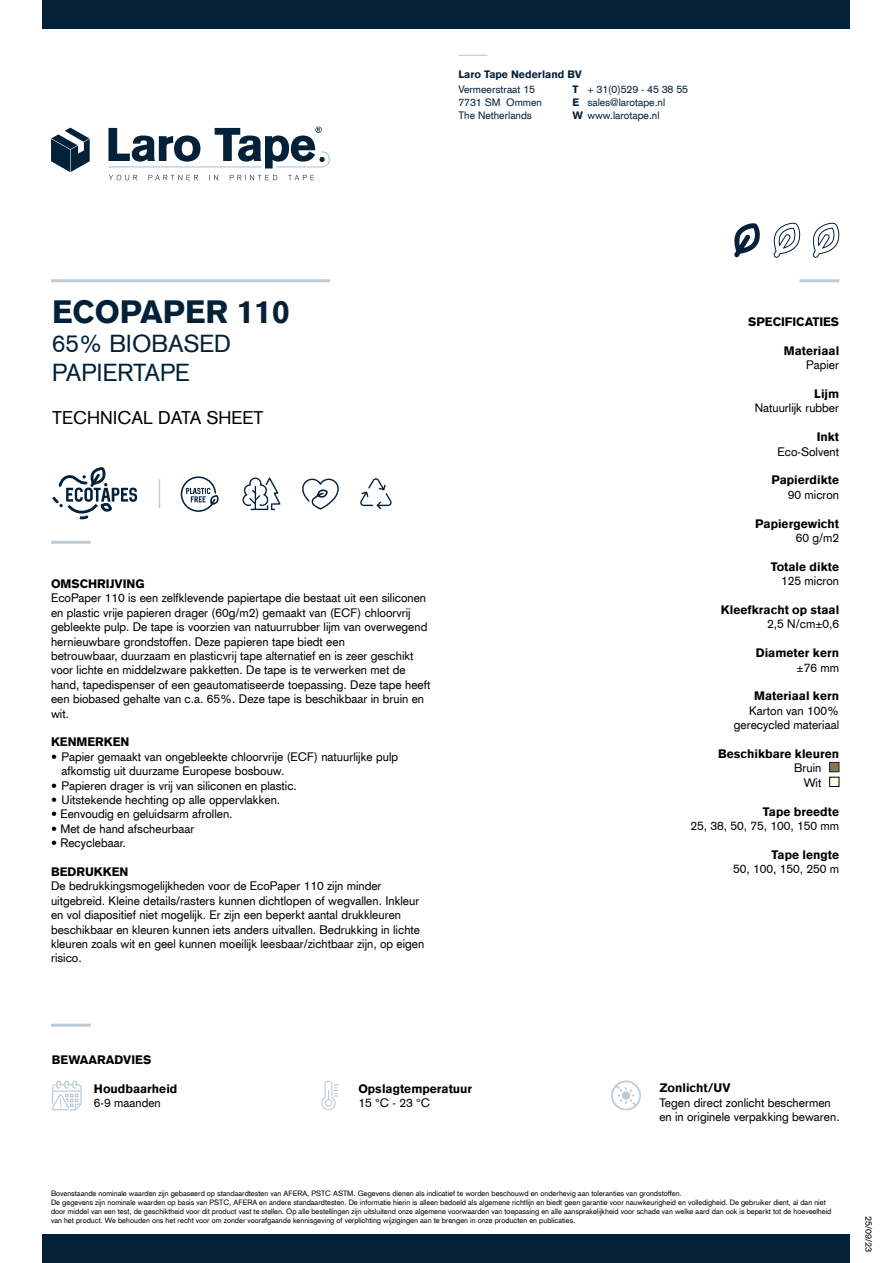
<style>
.page{position:relative;width:893px;height:1263px;background:#fff}
.page>*{position:absolute;margin:0;border:0;box-sizing:border-box;transform-origin:0 0}
.t1{font:900 31.5px "Akzidenz Grotesk CE";color:#04213a}
.t2{font:24px/28.8px "Akzidenz Grotesk CE";color:#04213a}
.t3{font:18px "Akzidenz Grotesk CE";color:#000}
.t4{font:12px/14.4px "Akzidenz Grotesk CE";color:#000}
.t5{font:900 12px "Akzidenz Grotesk CE";color:#000}
.t6{font:10.5px/12.6px "Akzidenz Grotesk CE";color:#04213a}
.t7{font:900 10.5px "Akzidenz Grotesk CE";color:#04213a}
.t8{font:9px "Akzidenz Grotesk CE";color:#000}
.t9{font:7.5px/9px "Akzidenz Grotesk CE";color:#000}
.s1{font-weight:900;color:#fff}
.s2{font-weight:900}
</style>
<div class="page">
<div style="left:43px;top:1234px;width:807px;height:29px;background:#04213a"></div>
<hr style="left:51px;top:279px;width:279px;height:3px;background:#bccbd8">
<hr style="left:51px;top:541px;width:40px;height:3px;background:#bccbd8">
<hr style="left:799px;top:279px;width:40px;height:3px;background:#bccbd8">
<hr style="left:51px;top:1024px;width:40px;height:3px;background:#bccbd8">
<svg style="left:52px;top:1080px;width:30px;height:30px"></svg>
<svg style="left:321px;top:1080px;width:18px;height:30px"></svg>
<svg style="left:611px;top:1080px;width:30px;height:30px"></svg>
<div style="left:43px;top:1px;width:807px;height:28px;background:#04213a"></div>
<svg style="left:458px;top:55px;width:29px;height:1px"></svg>
<svg style="left:109px;top:175px;width:205px;height:5px"></svg>
<svg style="left:108px;top:127px;width:222px;height:41px"></svg>
<svg style="left:51px;top:128px;width:39px;height:44px"></svg>
<svg style="left:52px;top:467px;width:85px;height:52px"></svg>
<svg style="left:159px;top:479px;width:1px;height:29px"></svg>
<svg style="left:734px;top:223px;width:26px;height:34px"></svg>
<svg style="left:773px;top:222px;width:28px;height:36px"></svg>
<svg style="left:242px;top:477px;width:38px;height:33px"></svg>
<svg style="left:360px;top:478px;width:32px;height:31px"></svg>
<svg style="left:181px;top:476px;width:38px;height:36px"></svg>
<svg style="left:302px;top:478px;width:37px;height:32px"></svg>
<div style="left:830px;top:762px;width:9px;height:10px;background:#877658"></div>
<div style="left:829px;top:762px;width:10px;height:10px;border:1px solid #231f20"></div>
<div style="left:829px;top:777px;width:10px;height:10px;background:#fbfcec;border:1px solid #000"></div>
<svg style="left:812px;top:222px;width:28px;height:36px"></svg>
<p class="t7" style="left:458px;top:68px;width:125px">Laro Tape Nederland BV</p>
<p class="t6" style="left:572px;top:71px;width:117px"><span class="s1">Tape<br></span><span class="s2">T</span> + 31(0)529 - 45 38 55<br><span class="s2">E</span> sales@larotape.nl<br><span class="s2">W</span> www.larotape.nl</p>
<p class="t6" style="left:458px;top:83px;width:85px">Vermeerstraat 15<br>7731 SM Ommen<br>The Netherlands</p>
<h1 class="t1" style="left:52px;top:291px;width:239px">ECOPAPER 110</h1>
<h2 class="t2" style="left:52px;top:329px;width:181px">65% BIOBASED<br>PAPIERTAPE</h2>
<h3 class="t3" style="left:52px;top:406px;width:213px">TECHNICAL DATA SHEET</h3>
<p class="t5" style="left:51px;top:576px;width:95px">OMSCHRIJVING</p>
<p class="t4" style="left:51px;top:591px;width:381px">EcoPaper 110 is een zelfklevende papiertape die bestaat uit een siliconen en plastic vrije papieren drager (60g/m2) gemaakt van (ECF) chloorvrij gebleekte pulp. De tape is voorzien van natuurrubber lijm van overwegend hernieuwbare grondstoffen. Deze papieren tape biedt een<br>betrouwbaar, duurzaam en plasticvrij tape alternatief en is zeer geschikt voor lichte en middelzware pakketten. De tape is te verwerken met de hand, tapedispenser of een geautomatiseerde toepassing. Deze tape heeft een biobased gehalte van c.a. 65%. Deze tape is beschikbaar in bruin en wit.</p>
<p class="t5" style="left:51px;top:734px;width:80px">KENMERKEN</p>
<p class="t4" style="left:62px;top:749px;width:338px;text-indent:-10px">• Papier gemaakt van ongebleekte chloorvrije (ECF) natuurlijke pulp afkomstig uit duurzame Europese bosbouw.</p>
<p class="t4" style="left:51px;top:778px;width:247px">• Papieren drager is vrij van siliconen en plastic.</p>
<p class="t4" style="left:51px;top:792px;width:231px">• Uitstekende hechting op alle oppervlakken.</p>
<p class="t4" style="left:51px;top:807px;width:183px">• Eenvoudig en geluidsarm afrollen.</p>
<p class="t4" style="left:51px;top:821px;width:145px">• Met de hand afscheurbaar</p>
<p class="t4" style="left:51px;top:836px;width:76px">• Recyclebaar.</p>
<p class="t5" style="left:51px;top:864px;width:79px">BEDRUKKEN</p>
<p class="t4" style="left:51px;top:879px;width:375px">De bedrukkingsmogelijkheden voor de EcoPaper 110 zijn minder uitgebreid. Kleine details/rasters kunnen dichtlopen of wegvallen. Inkleur en vol diapositief niet mogelijk. Er zijn een beperkt aantal drukkleuren beschikbaar en kleuren kunnen iets anders uitvallen. Bedrukking in lichte kleuren zoals wit en geel kunnen moeilijk leesbaar/zichtbaar zijn, op eigen risico.</p>
<p class="t5" style="left:748px;top:314px;width:92px">SPECIFICATIES</p>
<p class="t5" style="left:784px;top:343px;width:57px">Materiaal</p>
<p class="t4" style="left:806px;top:358px;width:34px">Papier</p>
<p class="t5" style="left:814px;top:386px;width:26px">Lijm</p>
<p class="t4" style="left:755px;top:401px;width:86px">Natuurlijk rubber</p>
<p class="t5" style="left:817px;top:429px;width:24px">Inkt</p>
<p class="t4" style="left:778px;top:444px;width:63px">Eco-Solvent</p>
<p class="t5" style="left:771px;top:472px;width:69px">Papierdikte</p>
<p class="t4" style="left:788px;top:487px;width:53px">90 micron</p>
<p class="t5" style="left:755px;top:515px;width:86px">Papiergewicht</p>
<p class="t4" style="left:796px;top:530px;width:45px">60 g/m2</p>
<p class="t5" style="left:771px;top:559px;width:70px">Totale dikte</p>
<p class="t4" style="left:781px;top:574px;width:60px">125 micron</p>
<p class="t5" style="left:721px;top:602px;width:120px">Kleefkracht op staal</p>
<p class="t4" style="left:767px;top:617px;width:73px">2,5 N/cm±0,6</p>
<p class="t5" style="left:756px;top:645px;width:85px">Diameter kern</p>
<p class="t4" style="left:797px;top:660px;width:44px">±76 mm</p>
<p class="t5" style="left:754px;top:688px;width:86px">Materiaal kern</p>
<p class="t4" style="left:734px;top:703px;width:107px;text-align:right">Karton van 100% gerecycled materiaal</p>
<p class="t5" style="left:718px;top:746px;width:123px">Beschikbare kleuren</p>
<p class="t4" style="left:794px;top:761px;width:29px;text-align:right">Bruin<br>Wit</p>
<p class="t5" style="left:763px;top:803px;width:78px">Tape breedte</p>
<p class="t4" style="left:690px;top:818px;width:150px">25, 38, 50, 75, 100, 150 mm</p>
<p class="t5" style="left:772px;top:847px;width:69px">Tape lengte</p>
<p class="t4" style="left:733px;top:862px;width:108px">50, 100, 150, 250 m</p>
<p class="t5" style="left:52px;top:1052px;width:101px">BEWAARADVIES</p>
<p class="t5" style="left:94px;top:1081px;width:85px">Houdbaarheid</p>
<p class="t4" style="left:94px;top:1096px;width:68px">6-9 maanden</p>
<p class="t5" style="left:358px;top:1081px;width:115px">Opslagtemperatuur</p>
<p class="t4" style="left:358px;top:1096px;width:73px">15 °C - 23 °C</p>
<p class="t5" style="left:659px;top:1080px;width:73px">Zonlicht/UV</p>
<p class="t4" style="left:659px;top:1095px;width:182px">Tegen direct zonlicht beschermen en in originele verpakking bewaren.</p>
<p class="t9" style="left:51px;top:1189px;width:782px">Bovenstaande nominale waarden zijn gebaseerd op standaardtesten van AFERA, PSTC ASTM. Gegevens dienen als indicatief te worden beschouwd en onderhevig aan toleranties van grondstoffen.<br>De gegevens zijn nominale waarden op basis van PSTC, AFERA en andere standaardtesten. De informatie hierin is alleen bedoeld als algemene richtlijn en biedt geen garantie voor nauwkeurigheid en volledigheid. De gebruiker dient, al dan niet door middel van een test, de geschiktheid voor dit product vast te stellen. Op alle bestellingen zijn uitsluitend onze algemene voorwaarden van toepassing en alle aansprakelijkheid voor schade van welke aard dan ook is beperkt tot de hoeveelheid van het product. We behouden ons het recht voor om zonder voorafgaande kennisgeving of verplichting wijzigingen aan te brengen in onze producten en publicaties.</p>
<p class="t8" style="left:874px;top:1216px;width:38px;rotate:90deg">25/09/23</p>
</div>
